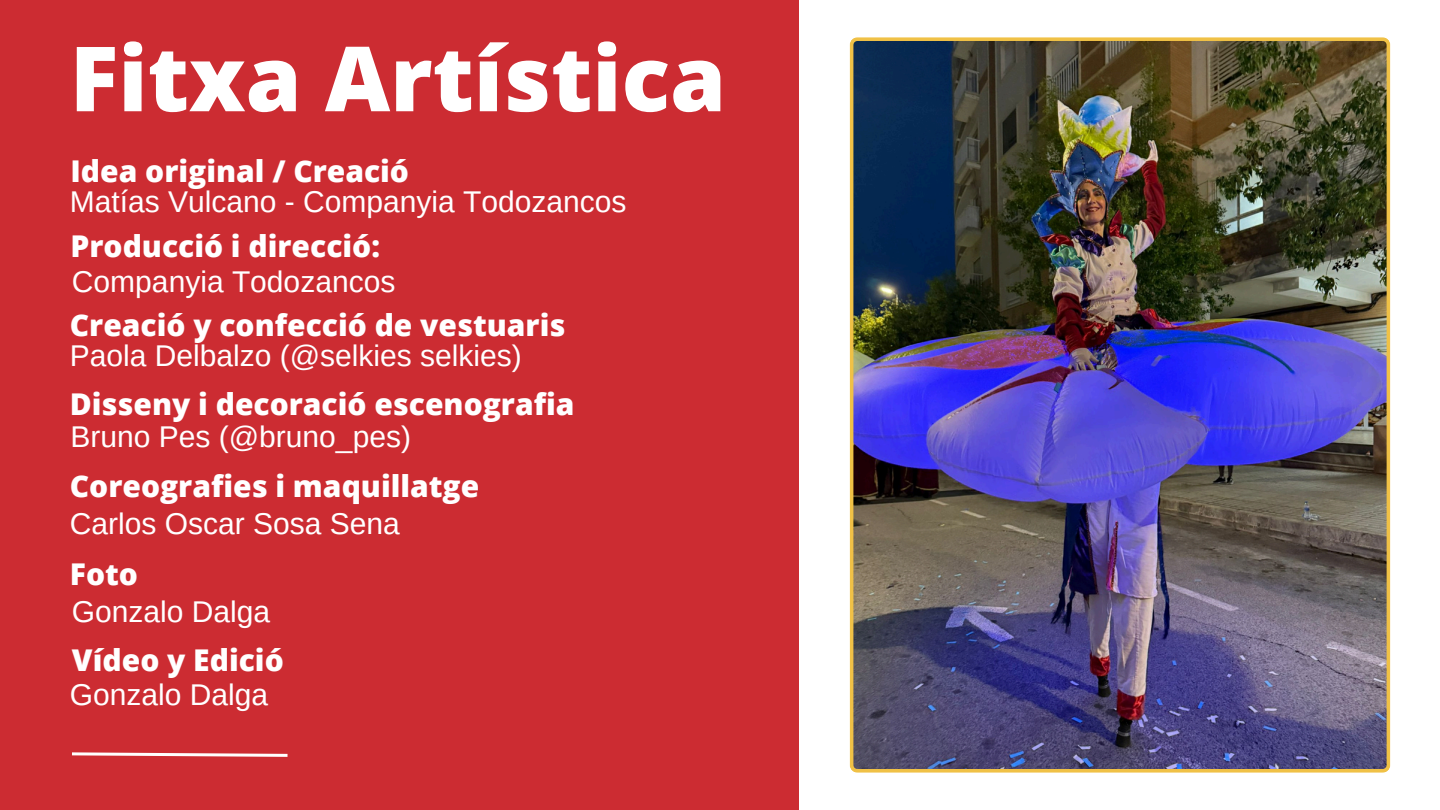
<style>
.page{position:relative;width:1440px;height:810px;background:#fff}
.page>*{position:absolute;margin:0;border:0;box-sizing:border-box;transform-origin:0 0}
.t1{font:800 90px "Open Sans";color:#fff}
.t2{font:30px "Arimo";color:#fff}
.t3{font:800 30px "Open Sans";color:#fff}
</style>
<div class="page">
<img style="left:850px;top:37px;width:540px;height:736px">
<div style="left:0;top:0;width:799px;height:810px;background:#cc2c32"></div>
<svg style="left:72px;top:752px;width:216px;height:5px"></svg>
<h1 class="t1" style="left:70px;top:15px;width:658px">Fitxa Artística</h1>
<h2 class="t3" style="left:71px;top:150px;width:340px">Idea original / Creació</h2>
<p class="t2" style="left:70px;top:185px;width:558px">Matías Vulcano - Companyia Todozancos</p>
<h2 class="t3" style="left:71px;top:225px;width:311px">Producció i direcció:</h2>
<p class="t2" style="left:72px;top:264px;width:325px">Companyia Todozancos</p>
<h2 class="t3" style="left:70px;top:304px;width:497px">Creació y confecció de vestuaris</h2>
<p class="t2" style="left:70px;top:339px;width:454px">Paola Delbalzo (@selkies selkies)</p>
<h2 class="t3" style="left:70px;top:383px;width:506px">Disseny i decoració escenografia</h2>
<p class="t2" style="left:71px;top:420px;width:342px">Bruno Pes (@bruno_pes)</p>
<h2 class="t3" style="left:70px;top:465px;width:411px">Coreografies i maquillatge</h2>
<h2 class="t2" style="left:70px;top:507px;width:331px">Carlos Oscar Sosa Sena</h2>
<p class="t3" style="left:70px;top:552px;width:70px">Foto</p>
<p class="t2" style="left:72px;top:595px;width:200px">Gonzalo Dalga</p>
<h2 class="t3" style="left:72px;top:639px;width:213px">Vídeo y Edició</h2>
<p class="t2" style="left:70px;top:678px;width:200px">Gonzalo Dalga</p>
</div>
